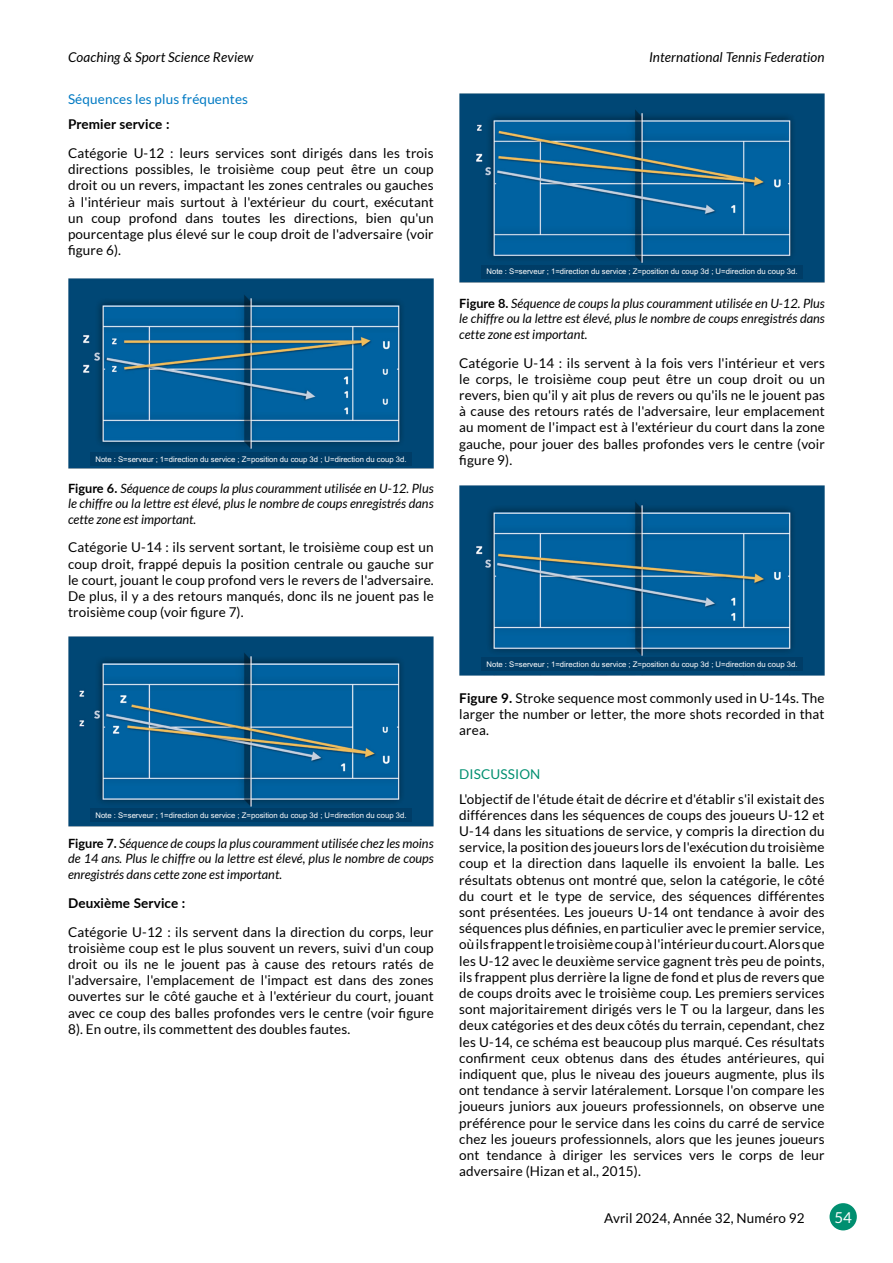
<style>
.page{position:relative;width:893px;height:1263px;background:#fff}
.page>*{position:absolute;margin:0;border:0;box-sizing:border-box;transform-origin:0 0}
.t1{font:15px "Lato";color:#fff}
.t2{font:13.5px/16.2px "Lato";letter-spacing:.01em;color:#000;text-align:justify}
.t3{font:italic 13.5px "Lato";letter-spacing:.01em;color:#000}
.t4{font:700 13.5px "Lato";letter-spacing:.01em;color:#000}
.t5{font:13.5px "Lato";letter-spacing:.01em;color:#007ac3}
.t6{font:13.5px "Lato";letter-spacing:.01em;color:#008f70}
.t7{font:italic 12.75px/15.3px "Lato";color:#000;text-align:justify}
.t8{font:7.8px "Arial";color:#fff}
.s1{font-weight:700;font-style:normal}
.s2{font-weight:700}
</style>
<div class="page">
<div style="left:829px;top:1203px;width:28px;height:27px;background:#008f70;border-radius:50%"></div>
<img style="left:68px;top:279px;width:366px;height:189px">
<img style="left:68px;top:637px;width:366px;height:189px">
<img style="left:459px;top:94px;width:366px;height:188px">
<img style="left:459px;top:486px;width:366px;height:189px">
<div style="left:481px;top:265px;width:321px;height:14px;background:#003d67"></div>
<div style="left:90px;top:452px;width:321px;height:14px;background:#003d67"></div>
<div style="left:90px;top:808px;width:321px;height:14px;background:#003d67"></div>
<div style="left:481px;top:657px;width:321px;height:14px;background:#003d67"></div>
<p class="t3" style="left:68px;top:50px;width:187px">Coaching &amp; Sport Science Review</p>
<p class="t3" style="left:649px;top:50px;width:177px">International Tennis Federation</p>
<p class="t5" style="left:68px;top:92px;width:182px">Séquences les plus fréquentes</p>
<p class="t4" style="left:68px;top:114px;width:103px">Premier service :</p>
<p class="t2" style="left:68px;top:145px;width:367px">Catégorie U-12 : leurs services sont dirigés dans les trois directions possibles, le troisième coup peut être un coup droit ou un revers, impactant les zones centrales ou gauches à l'intérieur mais surtout à l'extérieur du court, exécutant un coup profond dans toutes les directions, bien qu'un pourcentage plus élevé sur le coup droit de l'adversaire (voir figure 6).</p>
<p class="t8" style="left:95px;top:453px;width:313px">Note : S=serveur ; 1=direction du service ; Z=position du coup 3d ; U=direction du coup 3d.</p>
<p class="t7" style="left:68px;top:481px;width:367px"><span class="s1">Figure 6.</span> Séquence de coups la plus couramment utilisée en U-12. Plus le chiffre ou la lettre est élevé, plus le nombre de coups enregistrés dans cette zone est important.</p>
<p class="t2" style="left:68px;top:539px;width:367px">Catégorie U-14 : ils servent sortant, le troisième coup est un coup droit, frappé depuis la position centrale ou gauche sur le court, jouant le coup profond vers le revers de l'adversaire.<br>De plus, il y a des retours manqués, donc ils ne jouent pas le troisième coup (voir figure 7).</p>
<p class="t8" style="left:95px;top:809px;width:313px">Note : S=serveur ; 1=direction du service ; Z=position du coup 3d ; U=direction du coup 3d.</p>
<p class="t7" style="left:68px;top:836px;width:367px"><span class="s1">Figure 7.</span> Séquence de coups la plus couramment utilisée chez les moins de 14 ans. Plus le chiffre ou la lettre est élevé, plus le nombre de coups enregistrés dans cette zone est important.</p>
<p class="t4" style="left:68px;top:893px;width:119px">Deuxième Service :</p>
<p class="t2" style="left:68px;top:923px;width:367px">Catégorie U-12 : ils servent dans la direction du corps, leur troisième coup est le plus souvent un revers, suivi d'un coup droit ou ils ne le jouent pas à cause des retours ratés de l'adversaire, l'emplacement de l'impact est dans des zones ouvertes sur le côté gauche et à l'extérieur du court, jouant avec ce coup des balles profondes vers le centre (voir figure 8). En outre, ils commettent des doubles fautes.</p>
<p class="t8" style="left:486px;top:266px;width:313px">Note : S=serveur ; 1=direction du service ; Z=position du coup 3d ; U=direction du coup 3d.</p>
<p class="t7" style="left:459px;top:296px;width:367px"><span class="s1">Figure 8.</span> Séquence de coups la plus couramment utilisée en U-12. Plus le chiffre ou la lettre est élevé, plus le nombre de coups enregistrés dans cette zone est important.</p>
<p class="t2" style="left:459px;top:354px;width:367px">Catégorie U-14 : ils servent à la fois vers l'intérieur et vers le corps, le troisième coup peut être un coup droit ou un revers, bien qu'il y ait plus de revers ou qu'ils ne le jouent pas à cause des retours ratés de l'adversaire, leur emplacement au moment de l'impact est à l'extérieur du court dans la zone gauche, pour jouer des balles profondes vers le centre (voir figure 9).</p>
<p class="t8" style="left:486px;top:658px;width:313px">Note : S=serveur ; 1=direction du service ; Z=position du coup 3d ; U=direction du coup 3d.</p>
<p class="t2" style="left:459px;top:690px;width:367px"><span class="s2">Figure 9.</span> Stroke sequence most commonly used in U-14s. The larger the number or letter, the more shots recorded in that area.</p>
<p class="t6" style="left:459px;top:766px;width:83px">DISCUSSION</p>
<p class="t2" style="left:459px;top:790px;width:367px">L'objectif de l'étude était de décrire et d'établir s'il existait des différences dans les séquences de coups des joueurs U-12 et U-14 dans les situations de service, y compris la direction du service, la position des joueurs lors de l'exécution du troisième coup et la direction dans laquelle ils envoient la balle. Les résultats obtenus ont montré que, selon la catégorie, le côté du court et le type de service, des séquences différentes sont présentées. Les joueurs U-14 ont tendance à avoir des séquences plus définies, en particulier avec le premier service, où ils frappent le troisième coup à l'intérieur du court. Alors que les U-12 avec le deuxième service gagnent très peu de points, ils frappent plus derrière la ligne de fond et plus de revers que de coups droits avec le troisième coup. Les premiers services sont majoritairement dirigés vers le T ou la largeur, dans les deux catégories et des deux côtés du terrain, cependant, chez les U-14, ce schéma est beaucoup plus marqué. Ces résultats confirment ceux obtenus dans des études antérieures, qui indiquent que, plus le niveau des joueurs augmente, plus ils ont tendance à servir latéralement. Lorsque l'on compare les joueurs juniors aux joueurs professionnels, on observe une préférence pour le service dans les coins du carré de service chez les joueurs professionnels, alors que les jeunes joueurs ont tendance à diriger les services vers le corps de leur adversaire (Hizan et al., 2015).</p>
<p class="t2" style="left:604px;top:1209px;width:202px">Avril 2024, Année 32, Numéro 92</p>
<p class="t1" style="left:834px;top:1209px;width:19px">54</p>
</div>
